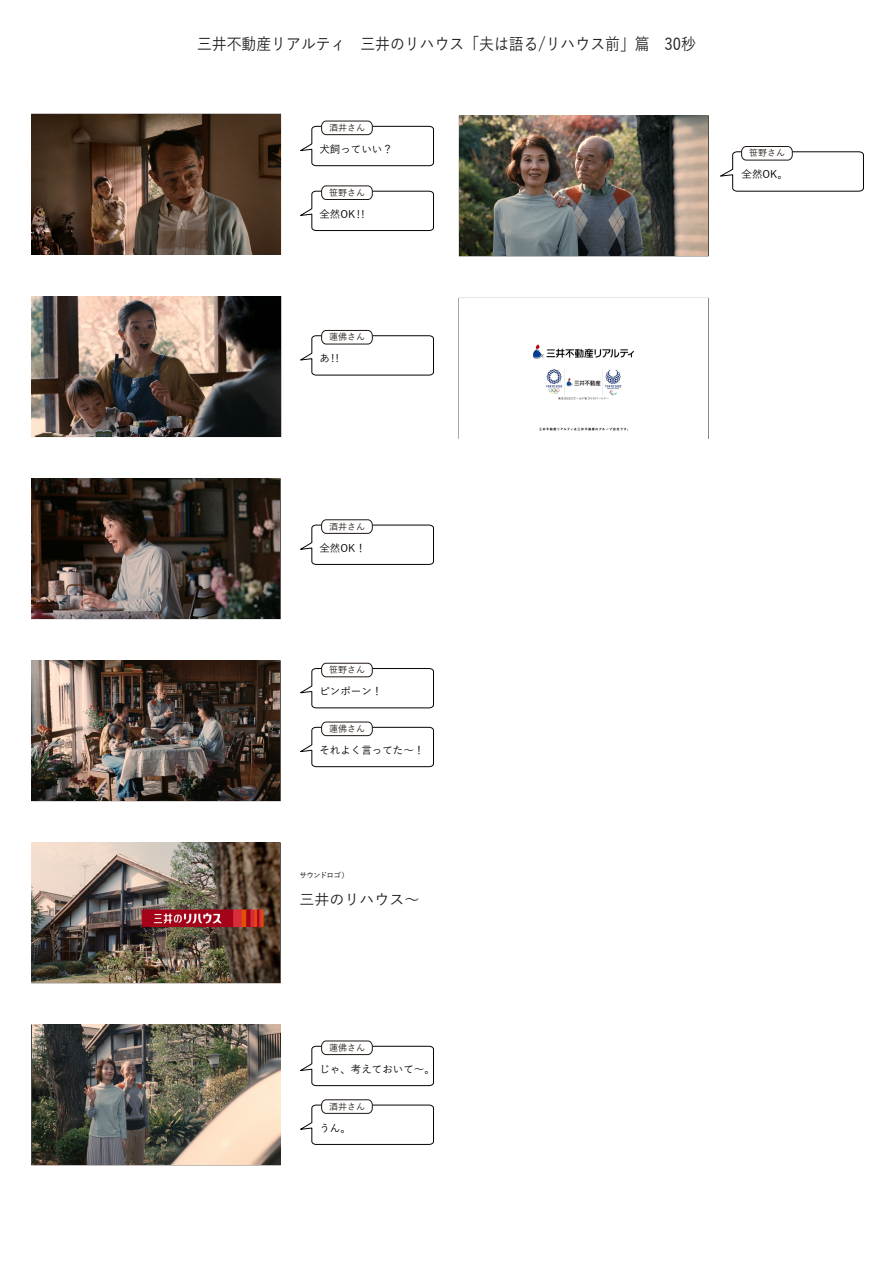
<style>
.page{position:relative;width:893px;height:1263px;background:#fff}
.page>*{position:absolute;margin:0;border:0;box-sizing:border-box;transform-origin:0 0}
.t1{font:500 16.5px "Yu Go";color:#231f20;scale:.9 1}
.t2{font:500 15px "Yu Go";color:#231f20}
.t3{font:500 10.5px "Yu Go";color:#030303}
.t4{font:500 9px "Yu Go";color:#211814}
.t5{font:500 7.5px "Yu Go";letter-spacing:-.1em;color:#070304}
.s1{font-family:"Koz Go Pr 6 N";font-weight:400}
</style>
<div class="page">
<img style="left:32px;top:297px;width:248px;height:139px">
<img style="left:32px;top:114px;width:248px;height:140px">
<div style="left:31px;top:478px;width:250px;height:141px;border:1px solid #211814"></div>
<img style="left:32px;top:479px;width:248px;height:139px">
<div style="left:31px;top:660px;width:250px;height:141px;border:1px solid #211814"></div>
<img style="left:32px;top:661px;width:248px;height:139px">
<img style="left:32px;top:843px;width:248px;height:139px">
<img style="left:32px;top:1025px;width:248px;height:139px">
<img style="left:459px;top:116px;width:249px;height:140px">
<img style="left:533px;top:344px;width:101px;height:87px">
<svg style="left:300px;top:126px;width:134px;height:40px"></svg>
<div style="left:322px;top:121px;width:50px;height:14px;background:#fff;border-radius:5px"></div>
<div style="left:321px;top:121px;width:52px;height:14px;border:1px solid #211814;border-radius:5px"></div>
<svg style="left:300px;top:190px;width:134px;height:41px"></svg>
<div style="left:322px;top:186px;width:50px;height:13px;background:#fff;border-radius:5px"></div>
<div style="left:321px;top:186px;width:52px;height:14px;border:1px solid #211814;border-radius:5px"></div>
<svg style="left:300px;top:335px;width:134px;height:41px"></svg>
<div style="left:322px;top:330px;width:50px;height:14px;background:#fff;border-radius:5px"></div>
<div style="left:321px;top:330px;width:52px;height:14px;border:1px solid #211814;border-radius:5px"></div>
<svg style="left:300px;top:524px;width:134px;height:41px"></svg>
<div style="left:322px;top:520px;width:50px;height:13px;background:#fff;border-radius:5px"></div>
<div style="left:321px;top:519px;width:52px;height:15px;border:1px solid #211814;border-radius:5px"></div>
<svg style="left:300px;top:668px;width:134px;height:40px"></svg>
<div style="left:322px;top:663px;width:50px;height:14px;background:#fff;border-radius:5px"></div>
<div style="left:321px;top:663px;width:52px;height:14px;border:1px solid #211814;border-radius:5px"></div>
<svg style="left:300px;top:727px;width:134px;height:40px"></svg>
<div style="left:322px;top:722px;width:50px;height:14px;background:#fff;border-radius:5px"></div>
<div style="left:321px;top:722px;width:52px;height:14px;border:1px solid #211814;border-radius:5px"></div>
<svg style="left:300px;top:1045px;width:134px;height:41px"></svg>
<div style="left:322px;top:1041px;width:50px;height:13px;background:#fff;border-radius:5px"></div>
<div style="left:321px;top:1040px;width:52px;height:15px;border:1px solid #211814;border-radius:5px"></div>
<svg style="left:300px;top:1104px;width:134px;height:41px"></svg>
<div style="left:322px;top:1100px;width:50px;height:13px;background:#fff;border-radius:5px"></div>
<div style="left:321px;top:1099px;width:52px;height:15px;border:1px solid #211814;border-radius:5px"></div>
<svg style="left:720px;top:151px;width:144px;height:41px"></svg>
<div style="left:742px;top:146px;width:50px;height:14px;background:#fff;border-radius:5px"></div>
<div style="left:741px;top:146px;width:52px;height:14px;border:1px solid #211814;border-radius:5px"></div>
<h1 class="t1" style="left:197px;top:29px;width:556px">三井不動産リアルティ　三井のリハウス「夫は語る/リハウス前」篇　30秒</h1>
<p class="t4" style="left:329px;top:119px;width:38px">酒井さん</p>
<p class="t3" style="left:319px;top:140px;width:75px">犬飼っていい？</p>
<p class="t4" style="left:329px;top:184px;width:38px">笹野さん</p>
<p class="t3" style="left:319px;top:204px;width:48px">全然OK<span class="s1">‼</span></p>
<p class="t4" style="left:329px;top:329px;width:38px">蓮佛さん</p>
<p class="t3" style="left:319px;top:349px;width:22px">あ<span class="s1">‼</span></p>
<p class="t4" style="left:749px;top:145px;width:38px">笹野さん</p>
<p class="t3" style="left:742px;top:164px;width:48px">全然OK。</p>
<p class="t4" style="left:329px;top:518px;width:38px">酒井さん</p>
<p class="t3" style="left:319px;top:538px;width:48px">全然OK！</p>
<p class="t4" style="left:329px;top:661px;width:38px">笹野さん</p>
<p class="t3" style="left:319px;top:682px;width:64px">ピンポーン！</p>
<p class="t4" style="left:329px;top:720px;width:38px">蓮佛さん</p>
<p class="t3" style="left:319px;top:740px;width:106px">それよく言ってた～！</p>
<p class="t5" style="left:300px;top:869px;width:51px">サウンドロゴ ）</p>
<h2 class="t2" style="left:300px;top:885px;width:121px">三井のリハウス～</h2>
<p class="t4" style="left:329px;top:1039px;width:38px">蓮佛さん</p>
<p class="t3" style="left:319px;top:1059px;width:117px">じゃ、考えておいて～。</p>
<p class="t4" style="left:329px;top:1098px;width:38px">酒井さん</p>
<p class="t3" style="left:319px;top:1118px;width:33px">うん。</p>
</div>
